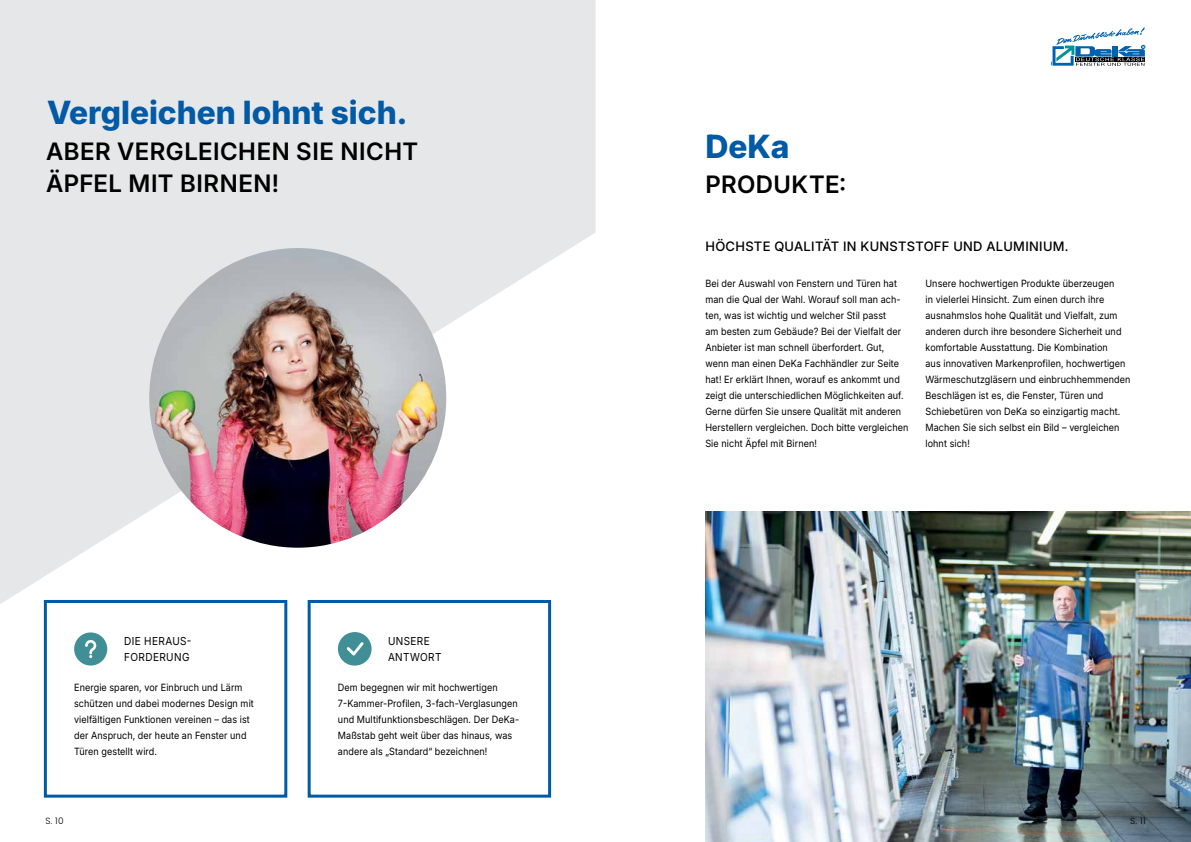
<style>
.page{position:relative;width:1191px;height:842px;background:#fff}
.page>*{position:absolute;margin:0;border:0;box-sizing:border-box;transform-origin:0 0}
.t1{font:800 32px "Inter 18 pt";color:#005aa5}
.t2{font:600 24px/32px "Inter 18 pt";letter-spacing:.02em;color:#000}
.t3{font:500 13px "Inter 18 pt";letter-spacing:.025em;color:#000}
.t4{font:11px/16px "Inter 18 pt";letter-spacing:.04em;color:#000;scale:.92 1}
.t5{font:10px/16px "Inter 18 pt";letter-spacing:.01em;color:#000;scale:.92 1}
.t6{font:300 9px "Poppins";color:#000}
</style>
<div class="page">
<svg style="left:0;top:0;width:595px;height:604px;fill:#e6e7e8"></svg>
<img style="left:149px;top:248px;width:297px;height:300px">
<div style="left:308px;top:600px;width:243px;height:198px;border:3px solid #005aa5"></div>
<div style="left:44px;top:600px;width:243px;height:198px;border:3px solid #005aa5"></div>
<img style="left:705px;top:511px;width:486px;height:331px">
<svg style="left:338px;top:632px;width:33px;height:34px"></svg>
<svg style="left:1051px;top:27px;width:94px;height:39px"></svg>
<svg style="left:74px;top:632px;width:33px;height:33px"></svg>
<h1 class="t1" style="left:47px;top:89px;width:362px">Vergleichen lohnt sich.</h1>
<h2 class="t2" style="left:46px;top:134px;width:373px">ABER VERGLEICHEN SIE NICHT<br>ÄPFEL MIT BIRNEN!</h2>
<p class="t4" style="left:124px;top:632px;width:75px">DIE HERAUS-<br>FORDERUNG</p>
<p class="t5" style="left:74px;top:679px;width:197px">Energie sparen, vor Einbruch und Lärm schützen und dabei modernes Design mit vielfältigen Funktionen vereinen – das ist der Anspruch, der heute an Fenster und Türen gestellt wird.</p>
<p class="t4" style="left:388px;top:632px;width:60px">UNSERE<br>ANTWORT</p>
<p class="t5" style="left:338px;top:679px;width:199px">Dem begegnen wir mit hochwertigen 7-Kammer-Profilen, 3-fach-Verglasungen und Multifunktionsbeschlägen. Der DeKa-Maßstab geht weit über das hinaus, was andere als „Standard“ bezeichnen!</p>
<h1 class="t1" style="left:705px;top:123px;width:86px">DeKa</h1>
<h2 class="t2" style="left:705px;top:168px;width:142px">PRODUKTE:</h2>
<h3 class="t3" style="left:705px;top:237px;width:364px">HÖCHSTE QUALITÄT IN KUNSTSTOFF UND ALUMINIUM.</h3>
<p class="t5" style="left:705px;top:275px;width:222px">Bei der Auswahl von Fenstern und Türen hat man die Qual der Wahl. Worauf soll man ach&shy;ten, was ist wichtig und welcher Stil passt<br>am besten zum Gebäude? Bei der Vielfalt der Anbieter ist man schnell überfordert. Gut, wenn man einen DeKa Fachhändler zur Seite hat! Er erklärt Ihnen, worauf es ankommt und zeigt die unterschiedlichen Möglichkeiten auf.<br>Gerne dürfen Sie unsere Qualität mit anderen Herstellern vergleichen. Doch bitte vergleichen Sie nicht Äpfel mit Birnen!</p>
<p class="t5" style="left:925px;top:275px;width:224px">Unsere hochwertigen Produkte überzeugen<br>in vielerlei Hinsicht. Zum einen durch ihre ausnahmslos hohe Qualität und Vielfalt, zum anderen durch ihre besondere Sicherheit und komfortable Ausstattung. Die Kombination<br>aus innovativen Markenprofilen, hochwertigen Wärmeschutzgläsern und einbruchhemmenden Beschlägen ist es, die Fenster, Türen und Schiebetüren von DeKa so einzigartig macht.<br>Machen Sie sich selbst ein Bild – vergleichen lohnt sich!</p>
<p class="t6" style="left:45px;top:816px;width:20px">S. 10</p>
<p class="t6" style="left:1130px;top:816px;width:17px">S. 11</p>
</div>
